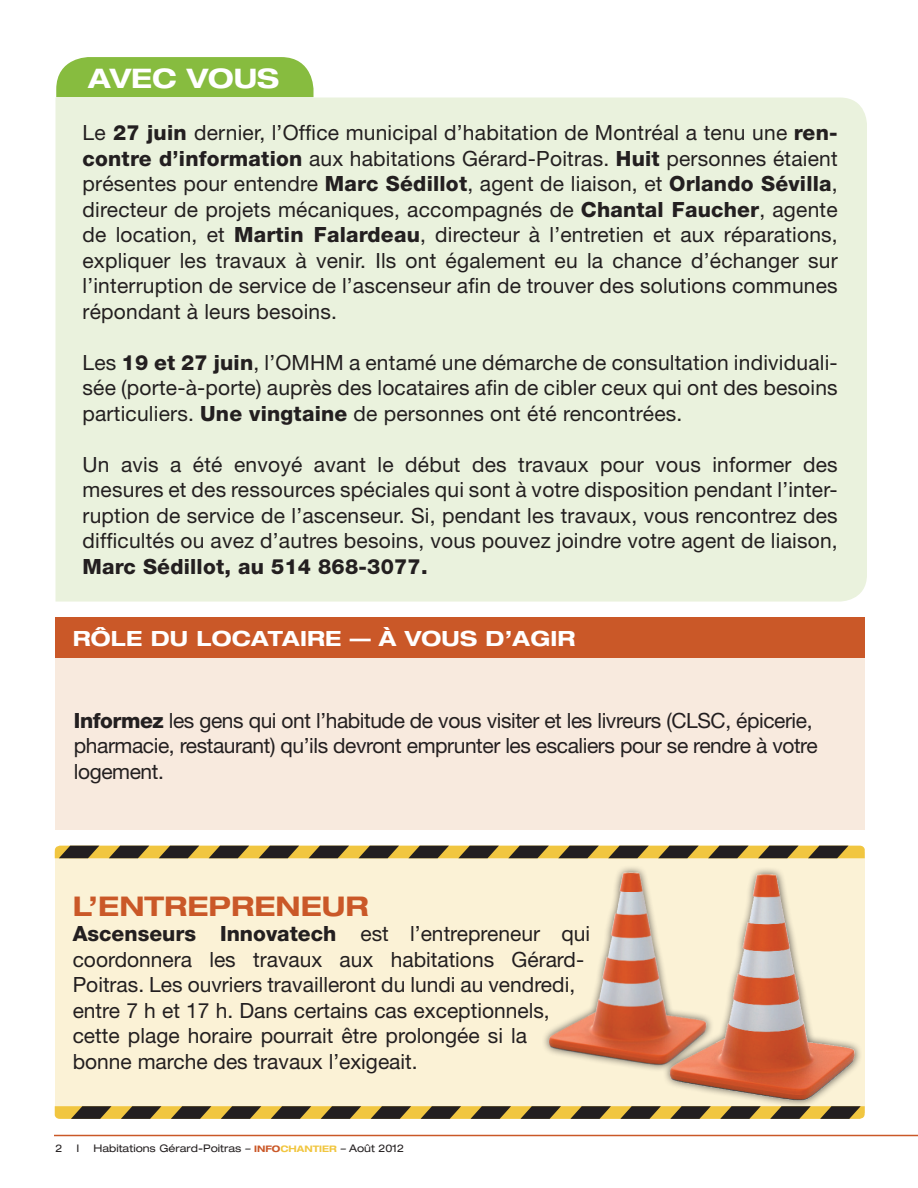
<style>
.page{position:relative;width:918px;height:1188px;background:#fff}
.page>*{position:absolute;margin:0;border:0;box-sizing:border-box;transform-origin:0 0}
.t1{font:700 expanded 27.15px "Helvetica Neue";color:#ca5828}
.t2{font:700 expanded 27px "Helvetica Neue";color:#fff}
.t3{font:21px/25.5px "Helvetica Neue";color:#231f20;text-align:justify}
.t4{font:21px/25.5px "Helvetica Neue";letter-spacing:-.02em;color:#231f20}
.t5{font:800 21px "Helvetica Neue";letter-spacing:.01em;color:#231f20}
.t6{font:700 expanded 21px "Helvetica Neue";letter-spacing:.01em;color:#fff}
.t7{font:expanded 10.5px "Helvetica Neue";color:#231f20}
.s1{font-weight:800}
.s2{font-style:italic}
.s3{font-weight:700;font-size:9px;color:#ca5828}
.s4{font-weight:700;font-size:9px;color:#f1c640}
</style>
<div class="page">
<hr style="left:54px;top:1135px;width:864px;height:1px;background:#ca5828">
<div style="left:56px;top:98px;width:811px;height:504px;background:#eaf2dd"></div>
<div style="left:56px;top:57px;width:258px;height:40px;background:#87bc3f"></div>
<div style="left:55px;top:852px;width:810px;height:261px;background:#fbf2d6"></div>
<svg style="left:55px;top:1106px;width:810px;height:13px;background:#7d682f"></svg>
<svg style="left:55px;top:846px;width:810px;height:12px;background:#7a652d"></svg>
<div style="left:542px;top:865px;width:320px;height:243px;background:#fbf2d6"></div>
<img style="left:539px;top:869px;width:326px;height:238px">
<div style="left:56px;top:617px;width:810px;height:213px;background:#f8eade"></div>
<div style="left:56px;top:617px;width:810px;height:41px;background:#ca5828"></div>
<p class="t2" style="left:88px;top:61px;width:192px">AVEC VOUS</p>
<p class="t3" style="left:82px;top:120px;width:757px">Le <span class="s1">27 juin</span> dernier, l’Office municipal d’habitation de Montréal a tenu une <span class="s1">ren&shy;contre d’information</span> aux habitations Gérard-Poitras. <span class="s1">Huit</span> personnes étaient présentes pour entendre <span class="s1">Marc Sédillot</span>, agent de liaison, et <span class="s1">Orlando Sévilla</span>, directeur de projets mécaniques, accompagnés de <span class="s1">Chantal Faucher</span>, agente de location, et <span class="s1">Martin Falardeau</span>, directeur à l’entretien et aux réparations, expliquer les travaux à venir. Ils ont également eu la chance d’échanger sur l’interruption de service de l’ascenseur afin de trouver des solutions communes répondant à leurs besoins.</p>
<p class="t3" style="left:82px;top:349px;width:757px">Les <span class="s1">19 et 27 juin</span>, l’OMHM a entamé une démarche de consultation individuali&shy;sée (porte-à-porte) auprès des locataires afin de cibler ceux qui ont des besoins particuliers. <span class="s1">Une vingtaine</span> de personnes ont été rencontrées.</p>
<p class="t3" style="left:82px;top:451px;width:757px">Un avis a été envoyé avant le début des travaux pour vous informer des mesures et des ressources spéciales qui sont à votre disposition pendant l’inter&shy;ruption de service de l’ascenseur. Si, pendant les travaux, vous rencontrez des difficultés ou avez d’autres besoins, vous pouvez joindre votre agent de liaison,</p>
<p class="t5" style="left:82px;top:554px;width:347px">Marc Sédillot, au 514 868-3077.</p>
<p class="t6" style="left:73px;top:625px;width:158px">RÔLE DU LOCATA</p>
<p class="t6" style="left:300px;top:625px;width:25px">IRE</p>
<p class="t6" style="left:350px;top:625px;width:225px">— À VOUS D’AGIR</p>
<p class="t4" style="left:74px;top:707px;width:745px"><span class="s1">Informez</span> les gens qui ont l’habitude de vous visiter et les livreurs (CLSC, épicerie, pharmacie, restaurant) qu’ils devront emprunter les escaliers pour se rendre à votre logement.</p>
<p class="t1" style="left:73px;top:889px;width:49px">L’ENTRE</p>
<p class="t1" style="left:209px;top:889px;width:46px">PRENE</p>
<p class="t1" style="left:322px;top:889px;width:46px">UR</p>
<p class="t3" style="left:73px;top:921px;width:519px;text-align:left"><span class="s1">Ascenseurs Innovatech</span> est l’entrepreneur qui coordonnera les travaux aux habitations Gérard-Poitras. Les ouvriers travailleront du lundi au vendredi, entre 7 h et 17 h. Dans certains cas exceptionnels, cette plage horaire pourrait être prolongée si la bonne marche des travaux l’exigeait.</p>
<p class="t7" style="left:56px;top:1142px;width:9px">2</p>
<p class="t7" style="left:77px;top:1142px;width:4px">I</p>
<p class="t7" style="left:93px;top:1142px;width:312px">Habitations Gérard-Poitras <span class="s2">–</span> <span class="s3">INFO</span><span class="s4">CHANTIER</span> <span class="s2">–</span> Août 2012</p>
</div>
